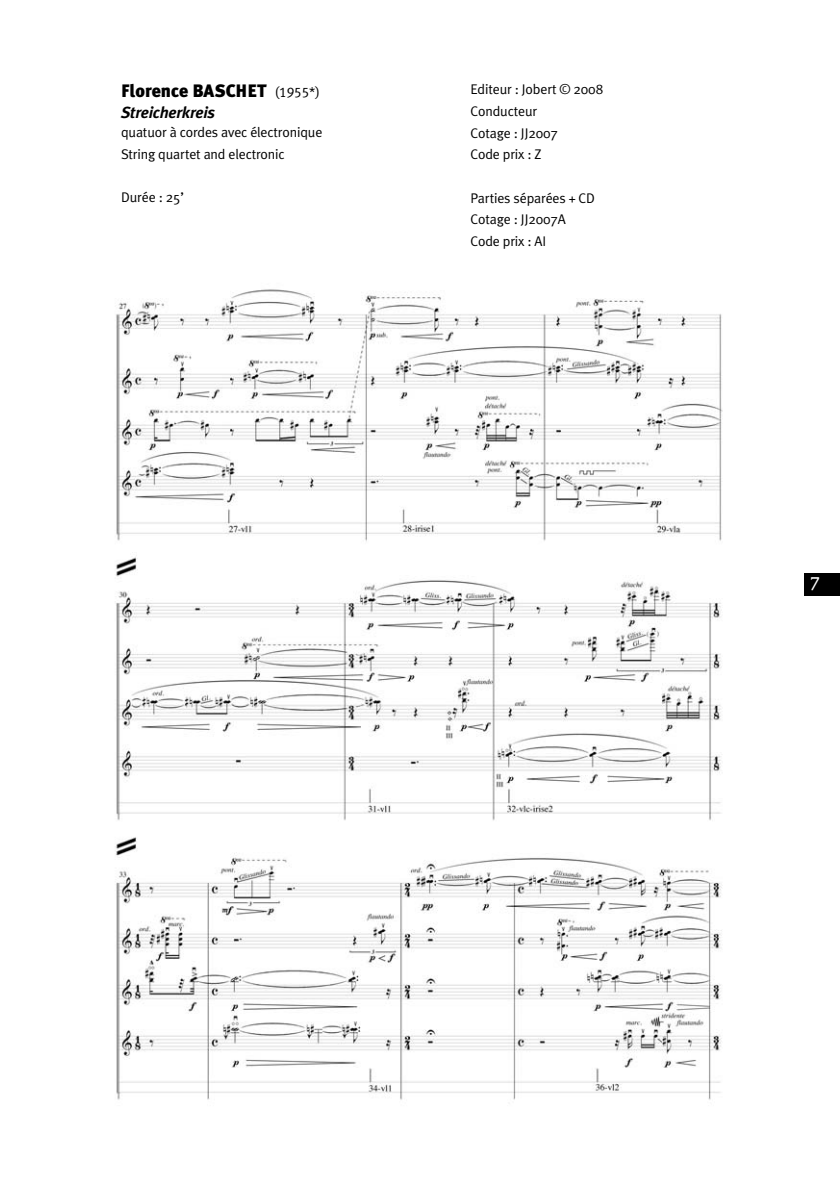
<style>
.page{position:relative;width:840px;height:1180px;background:#fff}
.page>*{position:absolute;margin:0;border:0;box-sizing:border-box;transform-origin:0 0}
.t1{font:900 18px "Meta Plus";color:#000}
.t2{font:18px "Dead History Roman";color:#fff}
.t3{font:italic 700 16px "Meta Plus";letter-spacing:-.01em;color:#000}
.t4{font:14px/21.6px "Meta Plus Normal";letter-spacing:-.01em;color:#000}
.s1{font-family:"Meta Plus Normal Caps";font-weight:400;font-size:14px}
</style>
<div class="page">
<div style="left:803px;top:573px;width:36px;height:22px;background:#000"></div>
<img style="left:116px;top:289px;width:607px;height:811px">
<p class="t1" style="left:121px;top:84px;width:200px">Florence BASCHET <span class="s1">(1955*)</span></p>
<p class="t3" style="left:121px;top:106px;width:95px">Streicherkreis</p>
<p class="t4" style="left:121px;top:122px;width:203px">quatuor à cordes avec électronique<br>String quartet and electronic</p>
<p class="t4" style="left:121px;top:187px;width:65px">Durée : 25’</p>
<p class="t4" style="left:470px;top:79px;width:134px">Editeur : Jobert © 2008<br>Conducteur<br>Cotage : JJ2007<br>Code prix : Z</p>
<p class="t4" style="left:470px;top:188px;width:126px">Parties séparées + CD<br>Cotage : JJ2007A<br>Code prix : AI</p>
<p class="t2" style="left:809px;top:576px;width:11px">7</p>
</div>
